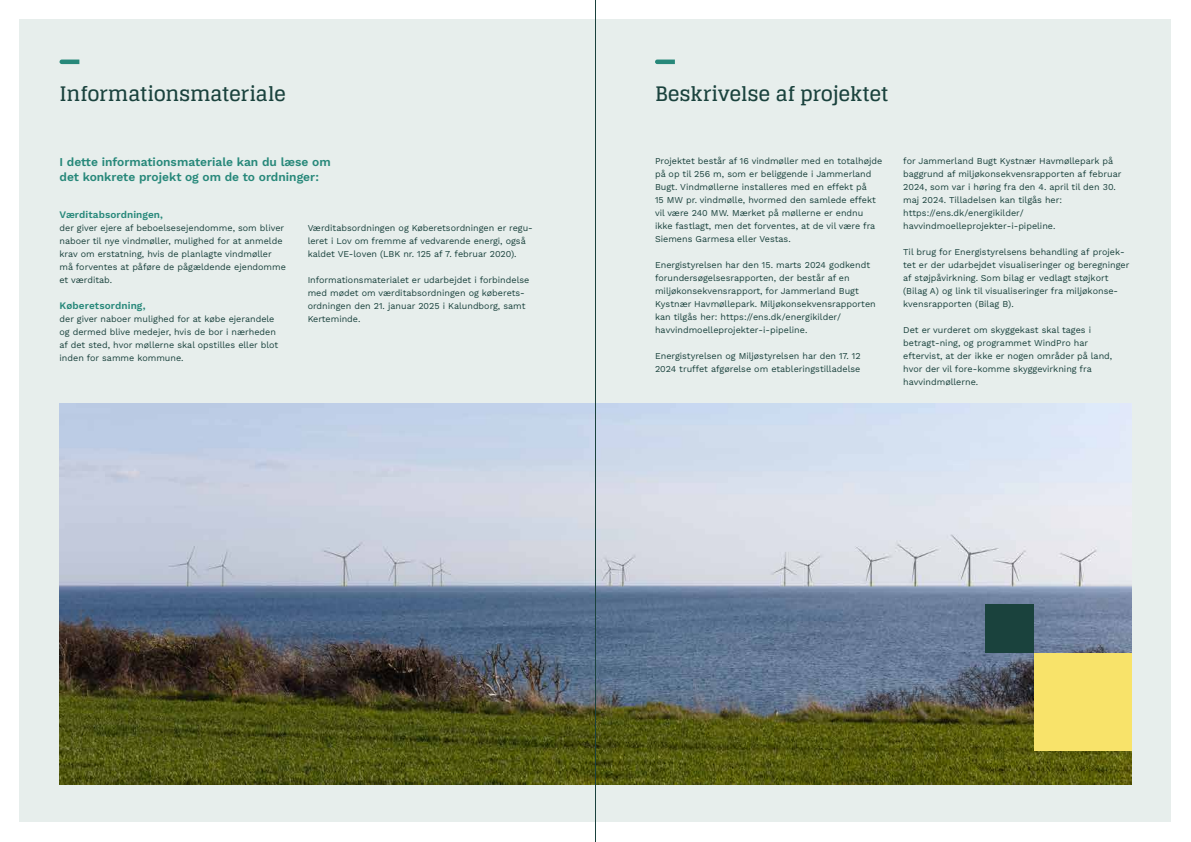
<style>
.page{position:relative;width:1191px;height:842px;background:#fff}
.page>*{position:absolute;margin:0;border:0;box-sizing:border-box;transform-origin:0 0}
.t1{font:700 20px "Glegoo";letter-spacing:-.01em;color:#1a423d}
.t2{font:600 12px/15px "Work Sans";color:#27887a}
.t3{font:600 10px "Work Sans";letter-spacing:.01em;color:#27887a}
.t4{font:9px/13px "Work Sans";color:#1a423d}
</style>
<div class="page">
<div style="left:20px;top:20px;width:1151px;height:802px;background:#e7eeec"></div>
<img style="left:60px;top:403px;width:1071px;height:381px">
<hr style="left:595px;top:0;width:1px;height:842px;background:#1a423d">
<svg style="left:655px;top:60px;width:20px;height:4px"></svg>
<svg style="left:60px;top:60px;width:19px;height:4px"></svg>
<div style="left:1033px;top:653px;width:98px;height:98px;background:#f8e36a"></div>
<div style="left:984px;top:604px;width:49px;height:49px;background:#1a423d"></div>
<h1 class="t1" style="left:60px;top:82px;width:228px">Informationsmateriale</h1>
<h1 class="t1" style="left:655px;top:82px;width:235px">Beskrivelse af projektet</h1>
<h2 class="t2" style="left:60px;top:154px;width:273px">I dette informationsmateriale kan du læse om det konkrete projekt og om de to ordninger:</h2>
<p class="t3" style="left:60px;top:207px;width:105px">Værditabsordningen,</p>
<p class="t4" style="left:60px;top:221px;width:228px">der giver ejere af beboelsesejendomme, som bliver naboer til nye vindmøller, mulighed for at anmelde krav om erstatning, hvis de planlagte vindmøller må forventes at påføre de pågældende ejendomme et værditab.</p>
<p class="t3" style="left:60px;top:298px;width:87px">Køberetsordning,</p>
<p class="t4" style="left:60px;top:312px;width:220px">der giver naboer mulighed for at købe ejerandele og dermed blive medejer, hvis de bor i nærheden af det sted, hvor møllerne skal opstilles eller blot inden for samme kommune.</p>
<p class="t4" style="left:308px;top:221px;width:227px">Værditabsordningen og Køberetsordningen er regu&shy;leret i Lov om fremme af vedvarende energi, også kaldet VE-loven (LBK nr. 125 af 7. februar 2020).</p>
<p class="t4" style="left:308px;top:273px;width:223px">Informationsmaterialet er udarbejdet i forbindelse med mødet om værditabsordningen og køberets&shy;ordningen den 21. januar 2025 i Kalundborg, samt Kerteminde.</p>
<p class="t4" style="left:655px;top:154px;width:229px">Projektet består af 16 vindmøller med en totalhøjde på op til 256 m, som er beliggende i Jammerland Bugt. Vindmøllerne installeres med en effekt på<br>15 MW pr. vindmølle, hvormed den samlede effekt vil være 240 MW. Mærket på møllerne er endnu ikke fastlagt, men det forventes, at de vil være fra Siemens Garmesa eller Vestas.</p>
<p class="t4" style="left:655px;top:258px;width:222px">Energistyrelsen har den 15. marts 2024 godkendt forundersøgelsesrapporten, der består af en miljøkonsekvensrapport, for Jammerland Bugt Kystnær Havmøllepark. Miljøkonsekvensrapporten kan tilgås her: https://ens.dk/energikilder/ havvindmoelleprojekter-i-pipeline.</p>
<p class="t4" style="left:655px;top:349px;width:207px">Energistyrelsen og Miljøstyrelsen har den 17. 12<br>2024 truffet afgørelse om etableringstilladelse</p>
<p class="t4" style="left:903px;top:154px;width:220px">for Jammerland Bugt Kystnær Havmøllepark på baggrund af miljøkonsekvensrapporten af februar 2024, som var i høring fra den 4. april til den 30. maj 2024. Tilladelsen kan tilgås her: https://ens.dk/energikilder/ havvindmoelleprojekter-i-pipeline.</p>
<p class="t4" style="left:903px;top:245px;width:228px">Til brug for Energistyrelsens behandling af projek&shy;tet er der udarbejdet visualiseringer og beregninger af støjpåvirkning. Som bilag er vedlagt støjkort (Bilag A) og link til visualiseringer fra miljøkonse&shy;kvensrapporten (Bilag B).</p>
<p class="t4" style="left:903px;top:323px;width:211px">Det er vurderet om skyggekast skal tages i betragt-ning, og programmet WindPro har eftervist, at der ikke er nogen områder på land, hvor der vil fore-komme skyggevirkning fra havvindmøllerne.</p>
</div>
